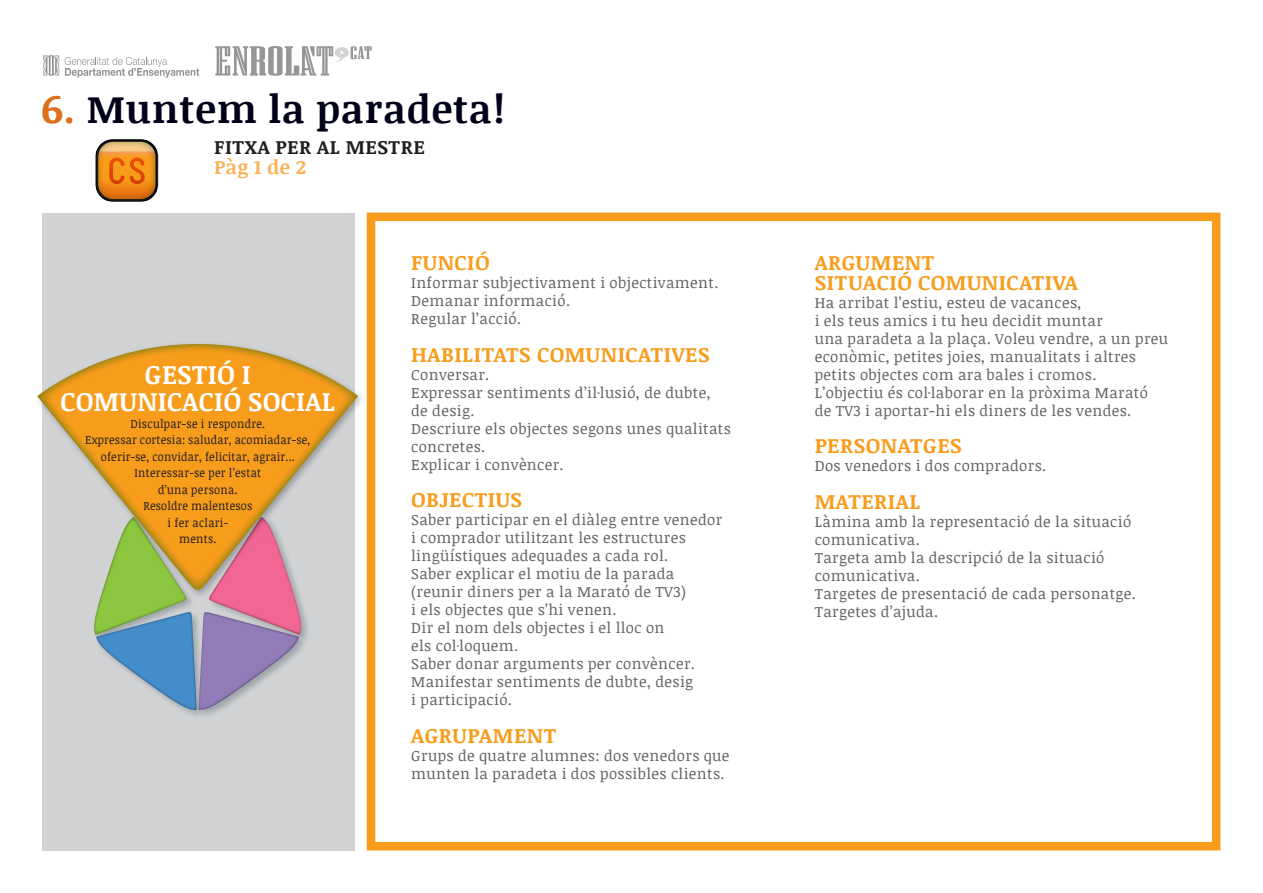
<style>
.page{position:relative;width:1263px;height:893px;background:#fff}
.page>*{position:absolute;margin:0;border:0;box-sizing:border-box;transform-origin:0 0}
.TITOL_FITXA{font:700 39px "Noticia Text";letter-spacing:.025em;color:#000119}
.Titular_1{font:700 27px/27px "Noticia Text";letter-spacing:.015em;color:#fff;text-align:center;scale:.95 1}
.Text_2cols{font:700 21px "Noticia Text";letter-spacing:.025em;color:#f89c1c}
.Cos_de_Text{font:700 19.5px "Noticia Text";letter-spacing:.025em;color:#231f20}
.Cos_de_Text-2{font:700 19.5px "Noticia Text";color:#fbb256}
.Text_2cols-2{font:15px/18px "Noticia Text";letter-spacing:.025em;color:#636366}
.Titular_1-2{font:12px/16.5px "Noticia Text";letter-spacing:.015em;color:#231f20;text-align:center;scale:.92 1}
.s1{font-size:40.5px;color:#dd6e1c}
</style>
<div class="page">
<div style="left:43px;top:213px;width:312px;height:637px;background:#d1d2d4"></div>
<div style="left:367px;top:213px;width:853px;height:637px;border:9px solid #f89c1c"></div>
<div style="left:90px;top:600px;width:222px;height:121px;background:#d1d2d4"></div>
<svg style="left:91px;top:600px;width:214px;height:112px;background:#9aa1b8"></svg>
<img style="left:42px;top:339px;width:327px;height:261px">
<svg style="left:37px;top:344px;width:321px;height:246px;background:#e1ae66"></svg>
<svg style="left:65px;top:57px;width:134px;height:21px"></svg>
<svg style="left:43px;top:55px;width:16px;height:21px"></svg>
<svg style="left:215px;top:46px;width:157px;height:30px"></svg>
<div style="left:95px;top:139px;width:63px;height:63px;border:3px solid #231f20;border-radius:16px"></div>
<div style="left:96px;top:141px;width:60px;height:60px;background:#131212;border-radius:16px"></div>
<svg style="left:97px;top:140px;width:60px;height:60px;background:#d3832d"></svg>
<p class="TITOL_FITXA" style="left:41px;top:81px;width:465px"><span class="s1">6.</span> Muntem la paradeta!</p>
<p class="Cos_de_Text" style="left:214px;top:133px;width:212px">FITXA PER AL MESTRE</p>
<p class="Cos_de_Text-2" style="left:214px;top:153px;width:93px">Pàg 1 de 2</p>
<p class="Titular_1" style="left:61px;top:360px;width:290px">GESTIÓ I<br>COMUNICACIÓ SOCIAL</p>
<p class="Titular_1-2" style="left:85px;top:415px;width:246px">Disculpar-se i respondre.<br>Expressar cortesia: saludar, acomiadar-se, oferir-se, convidar, felicitar, agrair...<br>Interessar-se per l’estat<br>d’una persona.<br>Resoldre malentesos<br>i fer aclari-<br>ments.</p>
<p class="Text_2cols" style="left:411px;top:248px;width:80px">FUNCIÓ</p>
<p class="Text_2cols-2" style="left:411px;top:273px;width:309px">Informar subjectivament i objectivament.</p>
<p class="Text_2cols-2" style="left:411px;top:291px;width:160px">Demanar informació.</p>
<p class="Text_2cols-2" style="left:411px;top:309px;width:112px">Regular l’acció.</p>
<p class="Text_2cols" style="left:411px;top:339px;width:300px">HABILITATS COMUNICATIVES</p>
<p class="Text_2cols-2" style="left:411px;top:365px;width:80px">Conversar.</p>
<p class="Text_2cols-2" style="left:411px;top:383px;width:301px">Expressar sentiments d’il·lusió, de dubte, de desig.</p>
<p class="Text_2cols-2" style="left:411px;top:419px;width:321px">Descriure els objectes segons unes qualitats concretes.</p>
<p class="Text_2cols-2" style="left:411px;top:455px;width:154px">Explicar i convèncer.</p>
<p class="Text_2cols" style="left:411px;top:485px;width:112px">OBJECTIUS</p>
<p class="Text_2cols-2" style="left:411px;top:510px;width:313px">Saber participar en el diàleg entre venedor i comprador utilitzant les estructures lingüístiques adequades a cada rol.</p>
<p class="Text_2cols-2" style="left:411px;top:564px;width:276px">Saber explicar el motiu de la parada (reunir diners per a la Marató de TV3) i els objectes que s’hi venen.</p>
<p class="Text_2cols-2" style="left:411px;top:618px;width:255px">Dir el nom dels objectes i el lloc on els col·loquem.</p>
<p class="Text_2cols-2" style="left:411px;top:654px;width:285px">Saber donar arguments per convèncer.</p>
<p class="Text_2cols-2" style="left:411px;top:672px;width:283px">Manifestar sentiments de dubte, desig i participació.</p>
<p class="Text_2cols" style="left:411px;top:720px;width:146px">AGRUPAMENT</p>
<p class="Text_2cols-2" style="left:411px;top:746px;width:320px">Grups de quatre alumnes: dos venedors que munten la paradeta i dos possibles clients.</p>
<p class="Text_2cols" style="left:815px;top:248px;width:121px">ARGUMENT</p>
<p class="Text_2cols" style="left:815px;top:267px;width:265px">SITUACIÓ COMUNICATIVA</p>
<p class="Text_2cols-2" style="left:815px;top:293px;width:355px">Ha arribat l’estiu, esteu de vacances,<br>i els teus amics i tu heu decidit muntar<br>una paradeta a la plaça. Voleu vendre, a un preu econòmic, petites joies, manualitats i altres petits objectes com ara bales i cromos.</p>
<p class="Text_2cols-2" style="left:815px;top:383px;width:335px">L’objectiu és col·laborar en la pròxima Marató de TV3 i aportar-hi els diners de les vendes.</p>
<p class="Text_2cols" style="left:815px;top:431px;width:149px">PERSONATGES</p>
<p class="Text_2cols-2" style="left:815px;top:456px;width:233px">Dos venedors i dos compradors.</p>
<p class="Text_2cols" style="left:815px;top:486px;width:107px">MATERIAL</p>
<p class="Text_2cols-2" style="left:815px;top:512px;width:318px">Làmina amb la representació de la situació comunicativa.</p>
<p class="Text_2cols-2" style="left:815px;top:548px;width:291px">Targeta amb la descripció de la situació</p>
<p class="Text_2cols-2" style="left:815px;top:566px;width:106px">comunicativa.</p>
<p class="Text_2cols-2" style="left:815px;top:584px;width:323px">Targetes de presentació de cada personatge.</p>
<p class="Text_2cols-2" style="left:815px;top:602px;width:125px">Targetes d’ajuda.</p>
</div>
